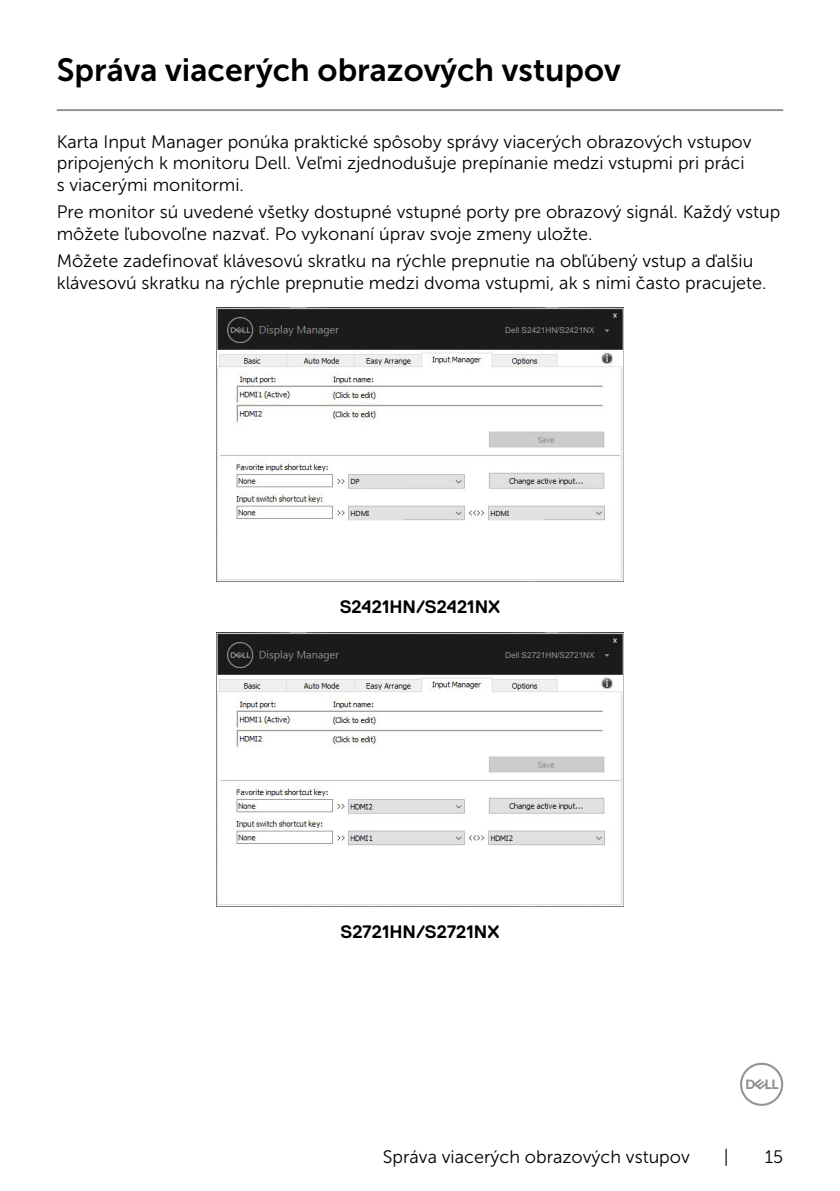
<style>
.page{position:relative;width:840px;height:1191px;background:#fff}
.page>*{position:absolute;margin:0;border:0;box-sizing:border-box;transform-origin:0 0}
.t1{font:32px "Museo Sans For Dell 700";color:#000}
.t2{font:18px/21.6px "Museo Sans For Dell 300";color:#000}
.t3{font:700 18px "Dell Replica";color:#000}
.t4{font:8.2px "Arial";color:#939393}
.t5{font:7.2px "Ebrima";color:#000}
</style>
<div class="page">
<svg style="left:740px;top:1062px;width:42px;height:44px"></svg>
<hr style="left:57px;top:109px;width:725px;height:2px;background:#939598">
<img style="left:216px;top:308px;width:407px;height:273px">
<div style="left:522px;top:327px;width:88px;height:9px;background:#1b1b1b"></div>
<div style="left:349px;top:475px;width:53px;height:12px;background:#e1e1e1"></div>
<div style="left:349px;top:507px;width:53px;height:12px;background:#e1e1e1"></div>
<div style="left:489px;top:507px;width:53px;height:12px;background:#e1e1e1"></div>
<img style="left:216px;top:632px;width:407px;height:274px">
<div style="left:522px;top:651px;width:88px;height:10px;background:#1b1b1b"></div>
<h1 class="t1" style="left:57px;top:52px;width:565px">Správa viacerých obrazových vstupov</h1>
<p class="t2" style="left:57px;top:131px;width:696px">Karta Input Manager ponúka praktické spôsoby správy viacerých obrazových vstupov pripojených k monitoru Dell. Veľmi zjednodušuje prepínanie medzi vstupmi pri práci s viacerými monitormi.</p>
<p class="t2" style="left:57px;top:201px;width:724px">Pre monitor sú uvedené všetky dostupné vstupné porty pre obrazový signál. Každý vstup môžete ľubovoľne nazvať. Po vykonaní úprav svoje zmeny uložte.</p>
<p class="t2" style="left:57px;top:250px;width:711px">Môžete zadefinovať klávesovú skratku na rýchle prepnutie na obľúbený vstup a ďalšiu klávesovú skratku na rýchle prepnutie medzi dvoma vstupmi, ak s nimi často pracujete.</p>
<p class="t4" style="left:505px;top:326px;width:91px">Dell S2421HN/S2421NX</p>
<p class="t5" style="left:350px;top:476px;width:11px">DP</p>
<p class="t5" style="left:350px;top:508px;width:20px">HDMI</p>
<p class="t5" style="left:490px;top:508px;width:20px">HDMI</p>
<p class="t3" style="left:339px;top:597px;width:162px">S2421HN/S2421NX</p>
<p class="t4" style="left:505px;top:650px;width:91px">Dell S2721HN/S2721NX</p>
<p class="t3" style="left:340px;top:921px;width:160px">S2721HN/S2721NX</p>
<p class="t2" style="left:382px;top:1145px;width:308px">Správa viacerých obrazových vstupov</p>
<p class="t2" style="left:723px;top:1145px;width:6px">|</p>
<p class="t2" style="left:764px;top:1145px;width:20px">15</p>
</div>
